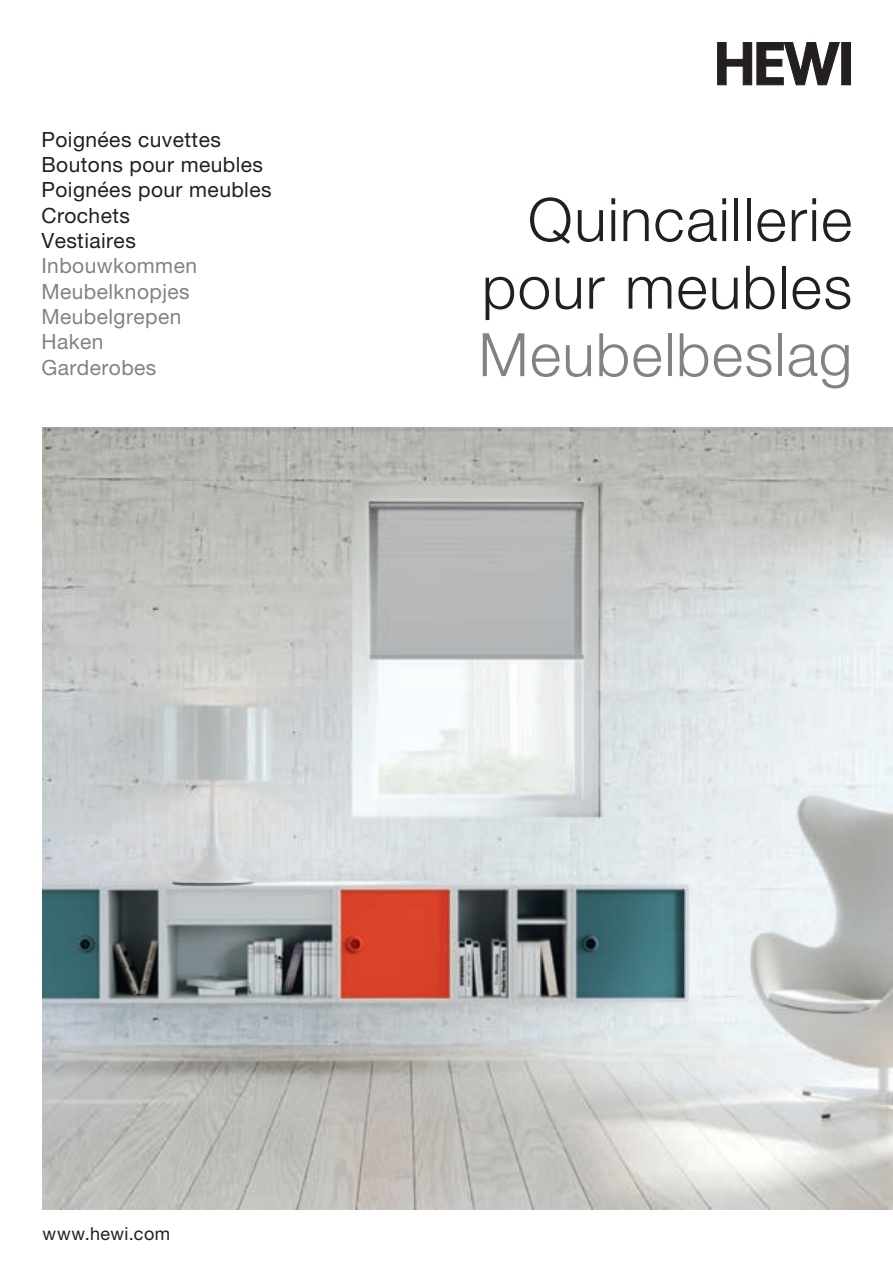
<style>
.page{position:relative;width:893px;height:1263px;background:#fff}
.page>*{position:absolute;margin:0;border:0;box-sizing:border-box;transform-origin:0 0}
.t1{font:300 60px/67.5px "Helvetica Neue LT Pro";letter-spacing:.02em;color:#231f20;text-align:right}
.t2{font:300 60px "Helvetica Neue LT Pro";letter-spacing:.02em;color:#808285}
.t3{font:21px/25.3px "Helvetica Neue LT Pro";letter-spacing:.02em;color:#231f20}
.t4{font:21px/25.3px "Helvetica Neue LT Pro";letter-spacing:.02em;color:#808285}
.t5{font:18px "Helvetica Neue LT Pro";letter-spacing:.025em;color:#231f20}
</style>
<div class="page">
<div style="left:842px;top:43px;width:8px;height:42px;background:#231f20"></div>
<svg style="left:717px;top:42px;width:123px;height:44px"></svg>
<img style="left:43px;top:427px;width:850px;height:783px">
<p class="t3" style="left:41px;top:126px;width:232px">Poignées cuvettes<br>Boutons pour meubles<br>Poignées pour meubles<br>Crochets<br>Vestiaires</p>
<p class="t4" style="left:41px;top:253px;width:157px">Inbouwkommen<br>Meubelknopjes<br>Meubelgrepen<br>Haken<br>Garderobes</p>
<h1 class="t1" style="left:482px;top:185px;width:372px">Quincaillerie pour meubles</h1>
<h1 class="t2" style="left:479px;top:318px;width:375px">Meubelbeslag</h1>
<p class="t5" style="left:43px;top:1222px;width:129px">www.hewi.com</p>
</div>
